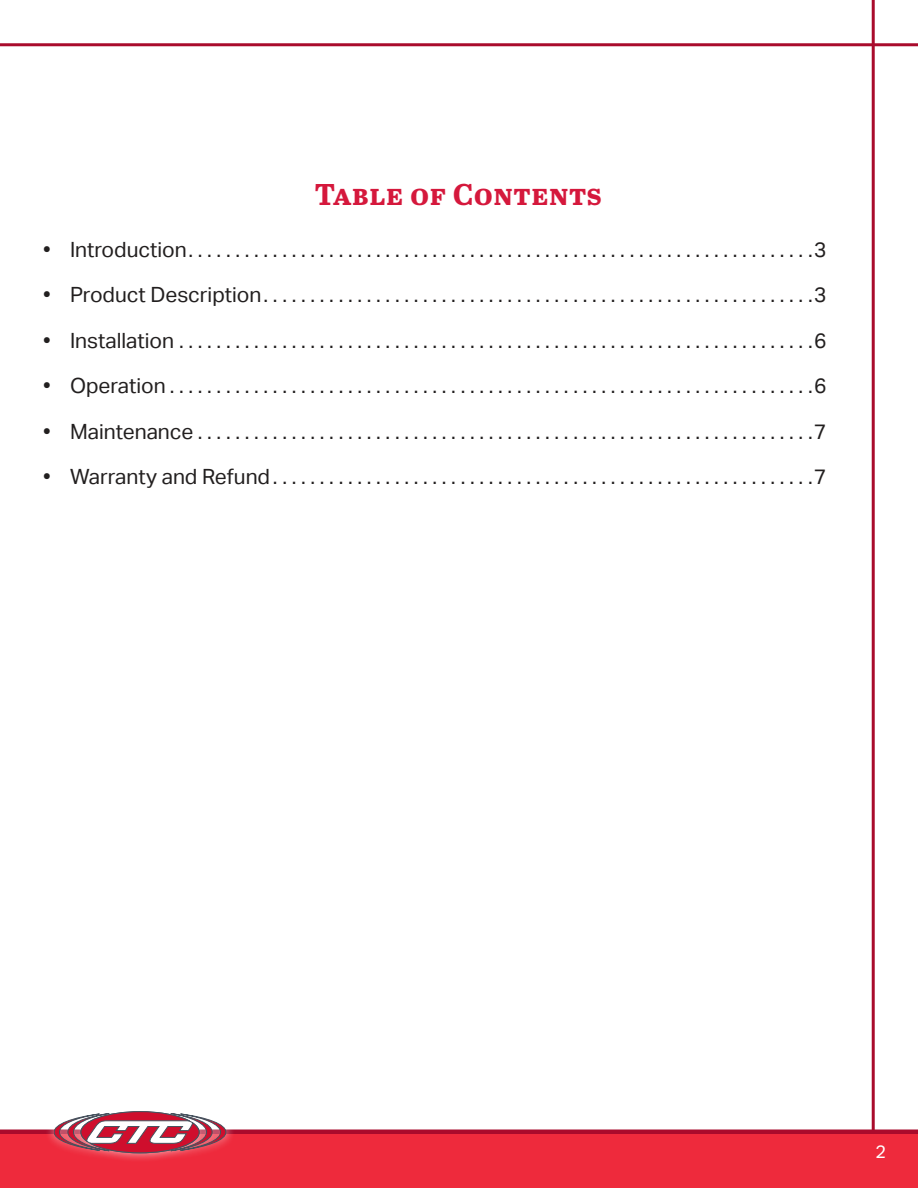
<style>
.page{position:relative;width:918px;height:1188px;background:#fff}
.page>*{position:absolute;margin:0;border:0;box-sizing:border-box;transform-origin:0 0}
.t1{font:700 30px "Abril Text";letter-spacing:.02em;color:#d5183c}
.t2{font:21px "Aktiv Grotesk";color:#221f1f}
.t3{font:18px "Aktiv Grotesk";color:#fff}
</style>
<div class="page">
<hr style="left:872px;top:0;width:3px;height:1188px;background:#a90b2c">
<div style="left:0;top:1134px;width:918px;height:54px;background:#ee2a3c"></div>
<hr style="left:0;top:1130px;width:918px;height:4px;background:#a90b2c">
<div style="left:45px;top:1102px;width:190px;height:61px;background:#fff;opacity:.75"></div>
<svg style="left:54px;top:1112px;width:172px;height:41px"></svg>
<hr style="left:0;top:43px;width:918px;height:3px;background:#a90b2c">
<h1 class="t1" style="left:315px;top:177px;width:289px">Table of Contents</h1>
<p class="t2" style="left:43px;top:241px;width:785px">• Introduction . . . . . . . . . . . . . . . . . . . . . . . . . . . . . . . . . . . . . . . . . . . . . . . . . . . . . . . . . . . . . . . . . . .3</p>
<p class="t2" style="left:43px;top:287px;width:785px">• Product Description . . . . . . . . . . . . . . . . . . . . . . . . . . . . . . . . . . . . . . . . . . . . . . . . . . . . . . . . . . .3</p>
<p class="t2" style="left:43px;top:332px;width:785px">• Installation . . . . . . . . . . . . . . . . . . . . . . . . . . . . . . . . . . . . . . . . . . . . . . . . . . . . . . . . . . . . . . . . . . . .6</p>
<p class="t2" style="left:43px;top:378px;width:785px">• Operation . . . . . . . . . . . . . . . . . . . . . . . . . . . . . . . . . . . . . . . . . . . . . . . . . . . . . . . . . . . . . . . . . . . . .6</p>
<p class="t2" style="left:43px;top:423px;width:785px">• Maintenance . . . . . . . . . . . . . . . . . . . . . . . . . . . . . . . . . . . . . . . . . . . . . . . . . . . . . . . . . . . . . . . . . .7</p>
<p class="t2" style="left:43px;top:468px;width:785px">• Warranty and Refund . . . . . . . . . . . . . . . . . . . . . . . . . . . . . . . . . . . . . . . . . . . . . . . . . . . . . . . . . .7</p>
<p class="t3" style="left:875px;top:1145px;width:12px">2</p>
</div>
